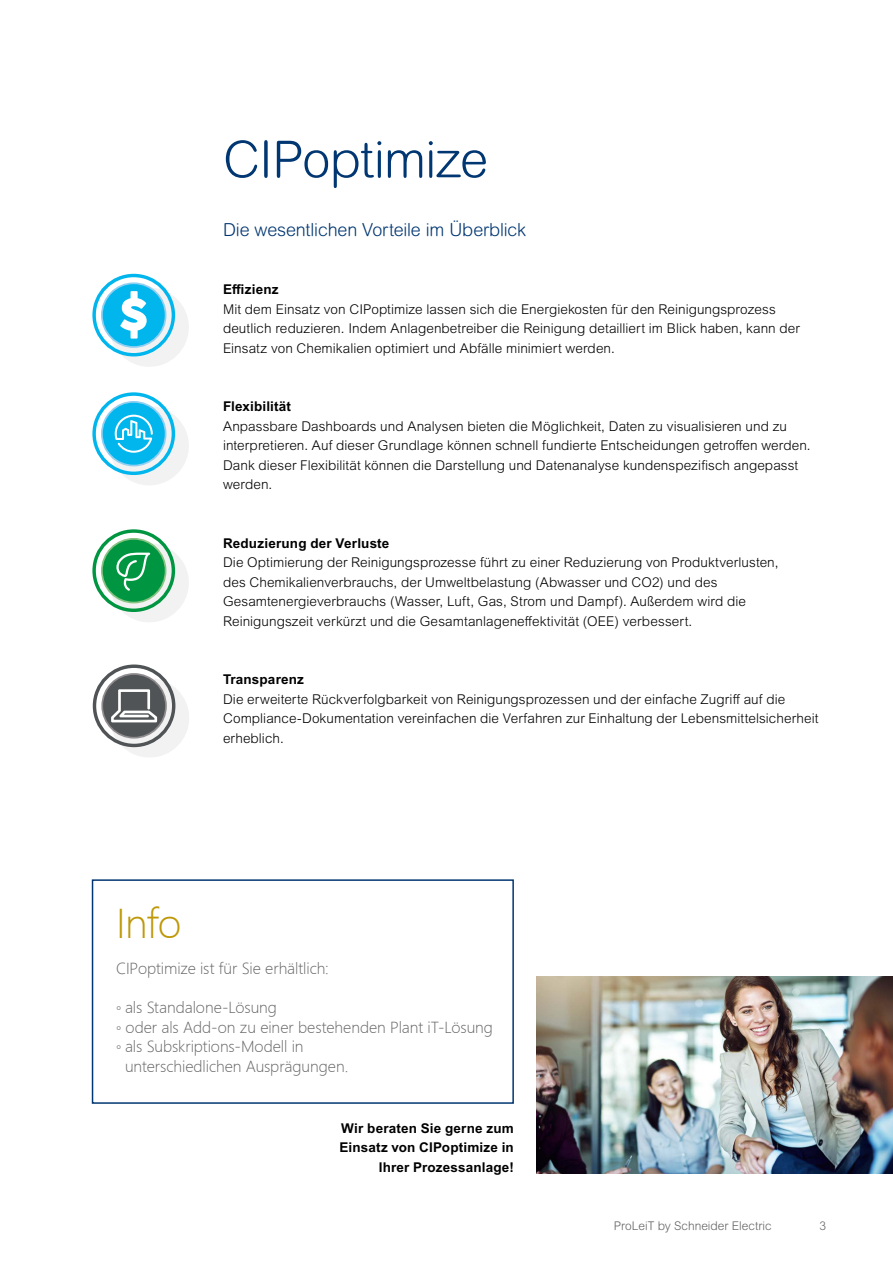
<style>
.page{position:relative;width:893px;height:1263px;background:#fff}
.page>*{position:absolute;margin:0;border:0;box-sizing:border-box;transform-origin:0 0}
.t1{font:300 51px "Arial Rounded MT Pro";letter-spacing:-.02em;color:#003671}
.t2{font:300 39px "Microsoft Ya Hei";color:#be9808}
.t3{font:300 18px "Arial Rounded MT Pro";letter-spacing:-.01em;color:#003671}
.t4{font:300 15px "Microsoft Ya Hei";letter-spacing:-.005em;color:#636463}
.t5{font:300 13.5px/19.5px "Arial MT Pro";letter-spacing:.005em;color:#000}
.t6{font:700 13.5px/19.5px "Arial MT Pro";letter-spacing:.01em;color:#000;text-align:right}
.t7{font:300 12px "Arial Rounded MT Pro";color:#636463}
</style>
<div class="page">
<img style="left:537px;top:977px;width:356px;height:197px">
<svg style="left:110px;top:406px;width:79px;height:79px;fill:#f2f2f2"></svg>
<div style="left:92px;top:392px;width:83px;height:83px;border:3px solid #00b6ed;border-radius:50%"></div>
<div style="left:102px;top:402px;width:64px;height:64px;background:#00b6ed;border-radius:50%"></div>
<div style="left:101px;top:401px;width:65px;height:65px;border:2px solid #91cff1;border-radius:50%"></div>
<svg style="left:115px;top:415px;width:38px;height:38px"></svg>
<svg style="left:110px;top:288px;width:79px;height:79px;fill:#f2f2f2"></svg>
<div style="left:92px;top:274px;width:83px;height:82px;border:3px solid #00b6ed;border-radius:50%"></div>
<div style="left:102px;top:283px;width:64px;height:64px;background:#00b6ed;border-radius:50%"></div>
<div style="left:101px;top:282px;width:65px;height:66px;border:2px solid #91cff1;border-radius:50%"></div>
<svg style="left:120px;top:291px;width:27px;height:48px"></svg>
<svg style="left:110px;top:678px;width:79px;height:79px;fill:#f2f2f2"></svg>
<div style="left:93px;top:664px;width:82px;height:83px;border:3px solid #505456;border-radius:50%"></div>
<div style="left:102px;top:674px;width:64px;height:64px;background:#505456;border-radius:50%"></div>
<div style="left:101px;top:673px;width:66px;height:65px;border:2px solid #8e8a8d;border-radius:50%"></div>
<svg style="left:111px;top:689px;width:46px;height:33px"></svg>
<svg style="left:110px;top:543px;width:79px;height:79px;fill:#f2f2f2"></svg>
<div style="left:92px;top:529px;width:83px;height:83px;border:3px solid #009641;border-radius:50%"></div>
<div style="left:102px;top:539px;width:64px;height:63px;background:#009641;border-radius:50%"></div>
<div style="left:101px;top:538px;width:65px;height:65px;border:2px solid #87c382;border-radius:50%"></div>
<svg style="left:116px;top:553px;width:34px;height:38px"></svg>
<div style="left:92px;top:879px;width:422px;height:225px;border:2px solid #003671"></div>
<h1 class="t1" style="left:223px;top:130px;width:267px">CIPoptimize</h1>
<h3 class="t3" style="left:223px;top:219px;width:305px">Die wesentlichen Vorteile im Überblick</h3>
<p class="t6" style="left:223px;top:280px;width:57px">Effizienz</p>
<p class="t5" style="left:223px;top:300px;width:578px">Mit dem Einsatz von CIPoptimize lassen sich die Energiekosten für den Reinigungsprozess deutlich reduzieren. Indem Anlagenbetreiber die Reinigung detailliert im Blick haben, kann der<br>Einsatz von Chemikalien optimiert und Abfälle minimiert werden.</p>
<p class="t6" style="left:223px;top:397px;width:70px">Flexibilität</p>
<p class="t5" style="left:223px;top:417px;width:589px">Anpassbare Dashboards und Analysen bieten die Möglichkeit, Daten zu visualisieren und zu interpretieren. Auf dieser Grundlage können schnell fundierte Entscheidungen getroffen werden.<br>Dank dieser Flexibilität können die Darstellung und Datenanalyse kundenspezifisch angepasst werden.</p>
<p class="t6" style="left:223px;top:534px;width:168px">Reduzierung der Verluste</p>
<p class="t5" style="left:223px;top:553px;width:557px">Die Optimierung der Reinigungsprozesse führt zu einer Reduzierung von Produktverlusten, des Chemikalienverbrauchs, der Umweltbelastung (Abwasser und CO2) und des Gesamtenergieverbrauchs (Wasser, Luft, Gas, Strom und Dampf). Außerdem wird die Reinigungszeit verkürzt und die Gesamtanlageneffektivität (OEE) verbessert.</p>
<p class="t6" style="left:223px;top:670px;width:82px">Transparenz</p>
<p class="t5" style="left:223px;top:689px;width:597px">Die erweiterte Rückverfolgbarkeit von Reinigungsprozessen und der einfache Zugriff auf die<br>Compliance-Dokumentation vereinfachen die Verfahren zur Einhaltung der Lebensmittelsicherheit erheblich.</p>
<h2 class="t2" style="left:116px;top:898px;width:67px">Info</h2>
<p class="t4" style="left:116px;top:959px;width:214px">CIPoptimize ist für Sie erhältlich:</p>
<p class="t4" style="left:116px;top:998px;width:162px">◦ als Standalone-Lösung</p>
<p class="t4" style="left:116px;top:1017px;width:378px">◦ oder als Add-on zu einer bestehenden Plant iT-Lösung</p>
<p class="t4" style="left:116px;top:1037px;width:189px">◦ als Subskriptions-Modell in</p>
<p class="t4" style="left:125px;top:1056px;width:225px">unterschiedlichen Ausprägungen.</p>
<p class="t6" style="left:339px;top:1119px;width:176px">Wir beraten Sie gerne zum<br>Einsatz von CIPoptimize in<br>Ihrer Prozessanlage!</p>
<p class="t7" style="left:614px;top:1219px;width:159px">ProLeiT by Schneider Electric</p>
<p class="t7" style="left:819px;top:1219px;width:8px">3</p>
</div>
